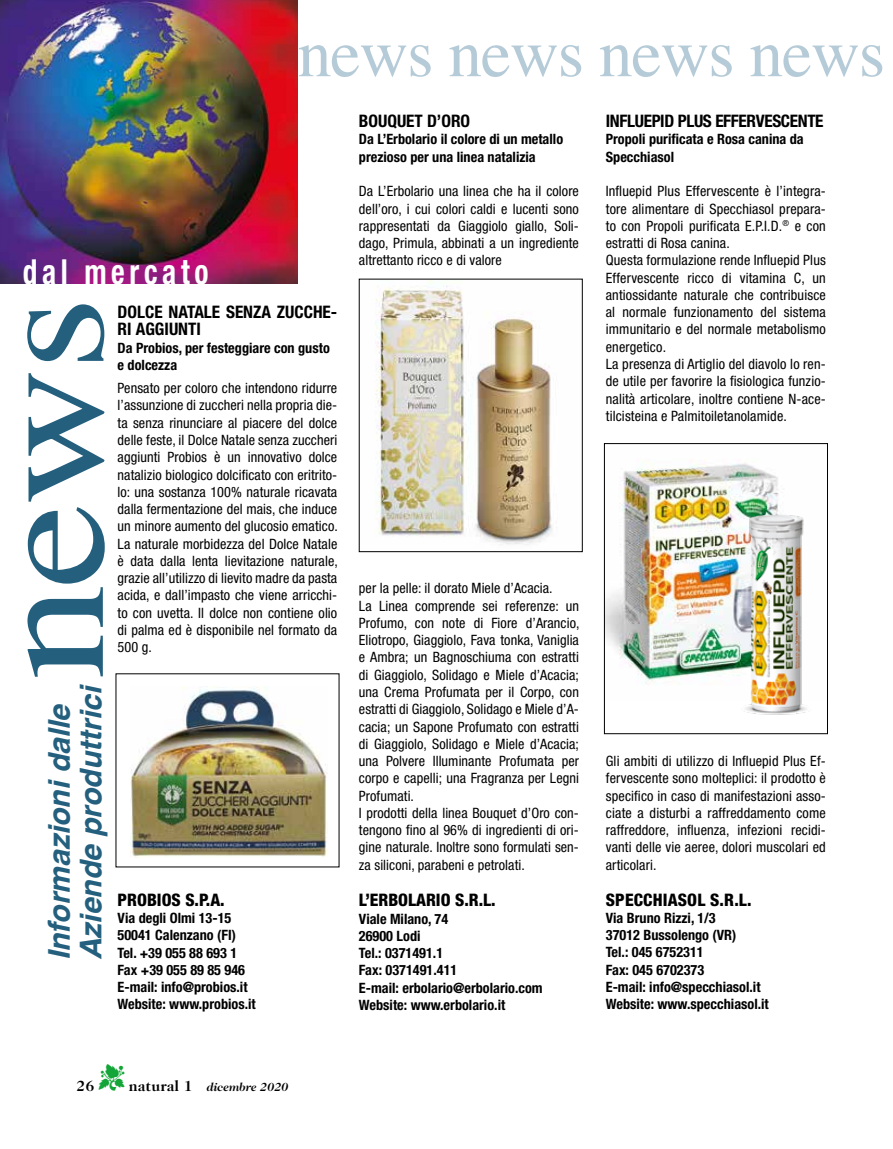
<style>
.page{position:relative;width:893px;height:1149px;background:#fff}
.page>*{position:absolute;margin:0;border:0;box-sizing:border-box;transform-origin:0 0}
.t1{font:163.8px "Times";color:#24607e;scale:1.16 1}
.t2{font:67.5px "Times";letter-spacing:-.015em;color:#b6cbd8}
.t3{font:700 condensed 34.5px "Helvetica Neue LT Std";letter-spacing:.16em;color:#fff;scale:.85 1}
.t4{font:italic 700 30px/31.5px "Helvetica";color:#24607e}
.t5{font:800 condensed 17.25px "Helvetica Neue LT Std";color:#000}
.t6{font:700 condensed 17.25px/17.2px "Helvetica Neue LT Std";color:#000}
.t7{font:700 condensed 17.25px "Helvetica Neue LT Std";letter-spacing:-.02em;color:#000}
.t8{font:700 15px "Caslon 224 IT Cby BT";color:#000}
.t9{font:condensed 14.25px/17.2px "Helvetica Neue LT Std";letter-spacing:.005em;color:#000;text-align:justify}
.t10{font:700 condensed 14.25px/17.2px "Helvetica Neue LT Std";color:#000}
.t11{font:italic 700 12px "Caslon 224 IT Cby BT";color:#000}
.s1{color:#13a538}
.s2{font-style:normal;font-size:15px}
</style>
<div class="page">
<img style="left:375px;top:281px;width:177px;height:264px">
<div style="left:359px;top:279px;width:224px;height:273px;border:1px solid #000"></div>
<img style="left:0;top:0;width:298px;height:283px">
<img style="left:606px;top:460px;width:172px;height:224px">
<div style="left:604px;top:443px;width:224px;height:290px;border:1px solid #000"></div>
<img style="left:131px;top:686px;width:197px;height:171px">
<img style="left:724px;top:488px;width:93px;height:244px">
<h2 class="t2" style="left:298px;top:-10px;width:589px">news news news news</h2>
<h3 class="t3" style="left:23px;top:251px;width:220px">dal mercato</h3>
<h1 class="t1" style="left:-105px;top:679px;width:332px;rotate:-90deg">news</h1>
<h3 class="t4" style="left:44px;top:960px;width:277px;rotate:-90deg">Informazioni dalle<br>Aziende produttrici</h3>
<p class="t6" style="left:118px;top:303px;width:221px">DOLCE NATALE SENZA ZUCCHE-<br>RI AGGIUNTI</p>
<p class="t10" style="left:118px;top:338px;width:214px">Da Probios, per festeggiare con gusto e dolcezza</p>
<p class="t9" style="left:118px;top:379px;width:222px">Pensato per coloro che intendono ridurre l’assunzione di zuccheri nella propria die&shy;ta senza rinunciare al piacere del dolce delle feste, il Dolce Natale senza zuccheri aggiunti Probios è un innovativo dolce natalizio biologico dolcificato con eritrito&shy;lo: una sostanza 100% naturale ricavata dalla fermentazione del mais, che induce un minore aumento del glucosio ematico.<br>La naturale morbidezza del Dolce Natale è data dalla lenta lievitazione naturale, grazie all’utilizzo di lievito madre da pasta acida, e dall’impasto che viene arricchi&shy;to con uvetta. Il dolce non contiene olio di palma ed è disponibile nel formato da 500 g.</p>
<p class="t5" style="left:118px;top:888px;width:109px">PROBIOS S.P.A.</p>
<p class="t10" style="left:118px;top:908px;width:140px">Via degli Olmi 13-15<br>50041 Calenzano (FI)<br>Tel. +39 055 88 693 1<br>Fax +39 055 89 85 946<br>E-mail: info@probios.it<br>Website: www.probios.it</p>
<p class="t11" style="left:99px;top:1079px;width:191px"><span class="s1">▼</span> <span class="s2">natural 1</span> dicembre 2020</p>
<p class="t8" style="left:77px;top:1076px;width:19px">26</p>
<p class="t6" style="left:359px;top:112px;width:113px">BOUQUET D’ORO</p>
<p class="t10" style="left:359px;top:130px;width:206px">Da L’Erbolario il colore di un metallo prezioso per una linea natalizia</p>
<p class="t9" style="left:359px;top:182px;width:222px">Da L’Erbolario una linea che ha il colore dell’oro, i cui colori caldi e lucenti sono rappresentati da Giaggiolo giallo, Soli&shy;dago, Primula, abbinati a un ingrediente altrettanto ricco e di valore</p>
<p class="t9" style="left:359px;top:579px;width:222px;text-align:left">per la pelle: il dorato Miele d’Acacia.<br>La Linea comprende sei referenze: un Profumo, con note di Fiore d’Arancio, Eliotropo, Giaggiolo, Fava tonka, Vaniglia e Ambra; un Bagnoschiuma con estratti di Giaggiolo, Solidago e Miele d’Acacia; una Crema Profumata per il Corpo, con estratti di Giaggiolo, Solidago e Miele d’A&shy;cacia; un Sapone Profumato con estratti di Giaggiolo, Solidago e Miele d’Acacia; una Polvere Illuminante Profumata per corpo e capelli; una Fragranza per Legni Profumati.<br>I prodotti della linea Bouquet d’Oro con&shy;tengono fino al 96% di ingredienti di ori&shy;gine naturale. Inoltre sono formulati sen&shy;za siliconi, parabeni e petrolati.</p>
<p class="t5" style="left:359px;top:889px;width:138px">L’ERBOLARIO S.R.L.</p>
<p class="t10" style="left:359px;top:909px;width:185px">Viale Milano, 74<br>26900 Lodi<br>Tel.: 0371491.1<br>Fax: 0371491.411<br>E-mail: erbolario@erbolario.com<br>Website: www.erbolario.it</p>
<p class="t7" style="left:606px;top:111px;width:219px">INFLUEPID PLUS EFFERVESCENTE</p>
<p class="t10" style="left:606px;top:130px;width:199px">Propoli purificata e Rosa canina da<br>Specchiasol</p>
<p class="t9" style="left:606px;top:182px;width:222px;text-align:left">Influepid Plus Effervescente è l’integra&shy;tore alimentare di Specchiasol prepara&shy;to con Propoli purificata E.P.I.D.<sup>®</sup> e con estratti di Rosa canina.<br>Questa formulazione rende Influepid Plus Effervescente ricco di vitamina C, un antiossidante naturale che contribuisce al normale funzionamento del sistema immunitario e del normale metabolismo energetico.<br>La presenza di Artiglio del diavolo lo ren&shy;de utile per favorire la fisiologica funzio&shy;nalità articolare, inoltre contiene N-ace&shy;tilcisteina e Palmitoiletanolamide.</p>
<p class="t9" style="left:606px;top:752px;width:222px">Gli ambiti di utilizzo di Influepid Plus Ef&shy;fervescente sono molteplici: il prodotto è specifico in caso di manifestazioni asso&shy;ciate a disturbi a raffreddamento come raffreddore, influenza, infezioni recidi&shy;vanti delle vie aeree, dolori muscolari ed articolari.</p>
<p class="t5" style="left:606px;top:888px;width:147px">SPECCHIASOL S.R.L.</p>
<p class="t10" style="left:606px;top:908px;width:164px">Via Bruno Rizzi, 1/3<br>37012 Bussolengo (VR)<br>Tel.: 045 6752311<br>Fax: 045 6702373<br>E-mail: info@specchiasol.it<br>Website: www.specchiasol.it</p>
</div>
